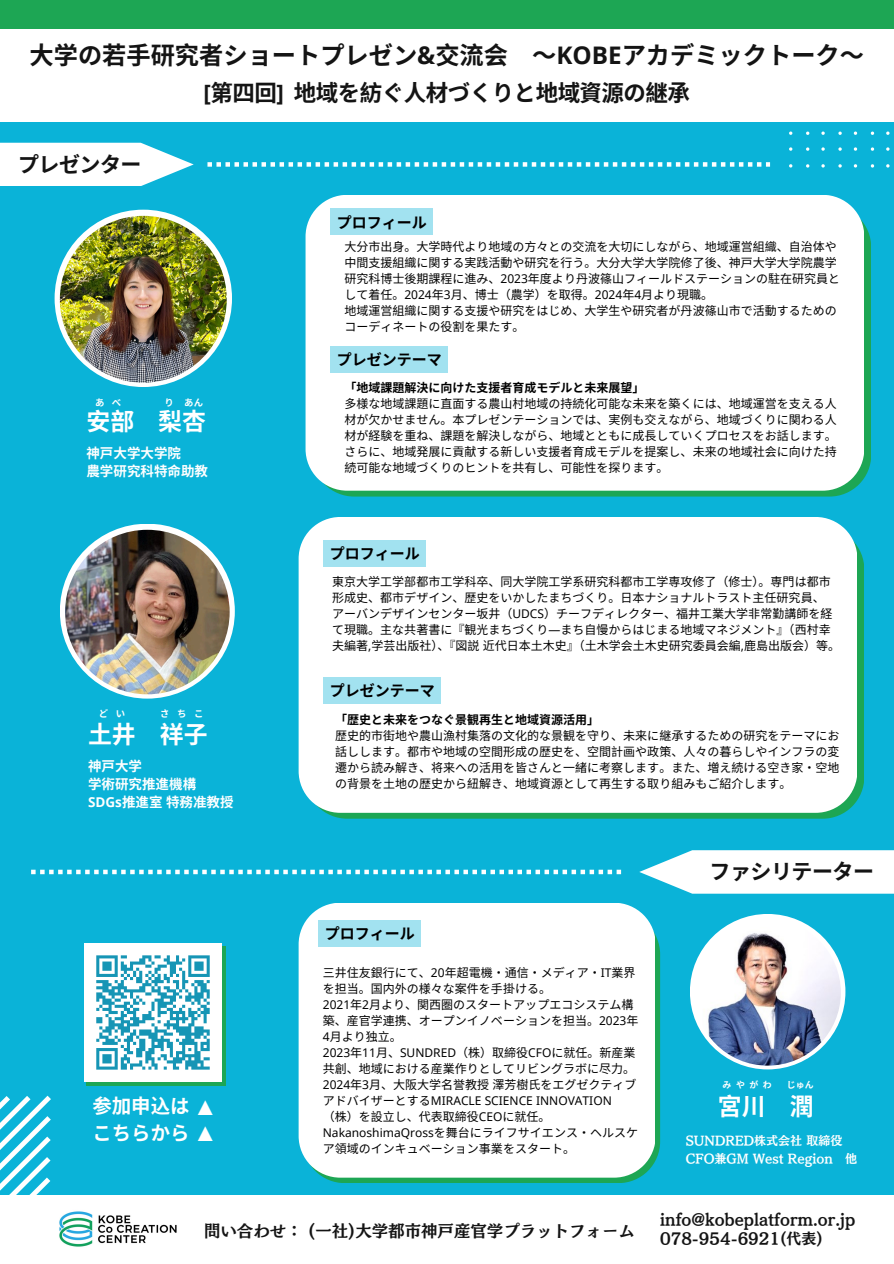
<style>
.page{position:relative;width:894px;height:1264px;background:#fff}
.page>*{position:absolute;margin:0;border:0;box-sizing:border-box;transform-origin:0 0}
.t1{font:700 25.35px "Noto Sans";color:#fff}
.t2{font:700 24.15px "Noto Sans CJ Ksc";color:#141414}
.t3{font:700 23.85px "Noto Sans CJ Ksc";color:#fff}
.t4{font:700 22.5px "Noto Sans CJ Ksc";letter-spacing:-.025em;color:#141414}
.t5{font:700 21px "Noto Sans CJ Ksc";letter-spacing:-.025em;color:#141414}
.t6{font:700 19.35px "Noto Sans CJ Ksc";color:#fff}
.t7{font:16.5px "Canva Mode Min B Std B";color:#141414}
.t8{font:15px "Canva Mode Min B Std B";color:#141414}
.t9{font:700 15px "Noto Sans CJ Ksc";color:#000}
.t10{font:700 13.5px/18px "Noto Sans CJ Ksc";color:#fff}
.t11{font:12px/16px "Noto Sans CJ Ksc";color:#000}
.t12{font:700 12px "Noto Sans CJ Ksc";color:#000}
.t13{font:12px "Canva Mode Min B Std B";color:#fff}
.t14{font:700 9.45px "Noto Sans CJ Ksc";color:#fff}
.t15{font:700 8.85px "Noto Sans CJ Ksc";letter-spacing:.505em;color:#fff}
.s1{font-family:"Noto Sans"}
</style>
<div class="page">
<div style="left:0;top:0;width:893px;height:1263px;background:#0ab3d8"></div>
<div style="left:0;top:0;width:893px;height:50px;background:#1da654"></div>
<div style="left:0;top:29px;width:893px;height:93px;background:#fff"></div>
<div style="left:55px;top:210px;width:177px;height:177px;background:#fff;border-radius:50%"></div>
<img style="left:60px;top:216px;width:167px;height:167px;border-radius:50%">
<svg style="left:60px;top:523px;width:175px;height:175px;background:#ecf4f4"></svg>
<img style="left:65px;top:530px;width:164px;height:164px;border-radius:50%">
<svg style="left:332px;top:222px;width:538px;height:274px;background:#34b06f"></svg>
<div style="left:305px;top:195px;width:558px;height:295px;background:#fff"></div>
<svg style="left:325px;top:544px;width:538px;height:274px;background:#37b171"></svg>
<div style="left:298px;top:517px;width:558px;height:295px;background:#fff"></div>
<div style="left:0;top:143px;width:194px;height:43px;background:#fff"></div>
<div style="left:639px;top:850px;width:254px;height:43px;background:#fff"></div>
<svg style="left:689px;top:914px;width:156px;height:155px;background:#eaf4f8"></svg>
<img style="left:694px;top:919px;width:146px;height:146px;border-radius:50%">
<svg style="left:323px;top:934px;width:337px;height:249px;background:#28ac6b"></svg>
<div style="left:298px;top:903px;width:357px;height:274px;background:#fff"></div>
<svg style="left:86px;top:946px;width:140px;height:139px"></svg>
<img style="left:84px;top:943px;width:138px;height:138px">
<div style="left:331px;top:209px;width:101px;height:26px;background:#a2e2f0"></div>
<div style="left:331px;top:346px;width:116px;height:26px;background:#a2e2f0"></div>
<div style="left:324px;top:540px;width:102px;height:26px;background:#a2e2f0"></div>
<div style="left:324px;top:677px;width:117px;height:26px;background:#a2e2f0"></div>
<div style="left:318px;top:920px;width:102px;height:27px;background:#a2e2f0"></div>
<svg style="left:207px;top:162px;width:562px;height:5px"></svg>
<svg style="left:31px;top:869px;width:590px;height:5px"></svg>
<div style="left:0;top:1195px;width:893px;height:68px;background:#fff"></div>
<svg style="left:0;top:1095px;width:51px;height:100px"></svg>
<svg style="left:789px;top:131px;width:101px;height:37px"></svg>
<img style="left:59px;top:1211px;width:118px;height:36px">
<p class="t2" style="left:30px;top:36px;width:833px">大学の若手研究者ショートプレゼン<span class="s1">&amp;</span>交流会 ～<span class="s1">KOBE</span>アカデミックトーク～</p>
<p class="t5" style="left:18px;top:147px;width:125px">プレゼンター</p>
<h4 class="t4" style="left:203px;top:75px;width:488px"><span class="s1">[</span>第四回<span class="s1">]</span> 地域を紡ぐ人材づくりと地域資源の継承</h4>
<p class="t9" style="left:337px;top:210px;width:91px">プロフィール</p>
<h6 class="t11" style="left:344px;top:238px;width:497px">大分市出身。大学時代より地域の方々との交流を大切にしながら、地域運営組織、自治体や中間支援組織に関する実践活動や研究を行う。大分大学大学院修了後、神戸大学大学院農学研究科博士後期課程に進み、<span class="s1">2023</span>年度より丹波篠山フィールドステーションの駐在研究員として着任。<span class="s1">2024</span>年<span class="s1">3</span>月、博士（農学）を取得。<span class="s1">2024</span>年<span class="s1">4</span>月より現職。</h6>
<h4 class="t11" style="left:344px;top:302px;width:494px">地域運営組織に関する支援や研究をはじめ、大学生や研究者が丹波篠山市で活動するためのコーディネートの役割を果たす。</h4>
<p class="t9" style="left:337px;top:348px;width:106px">プレゼンテーマ</p>
<p class="t14" style="left:95px;top:394px;width:28px">あ べ</p>
<p class="t14" style="left:164px;top:394px;width:40px">り あん</p>
<p class="t3" style="left:86px;top:402px;width:121px">安部 梨杏</p>
<p class="t10" style="left:86px;top:443px;width:123px">神戸大学大学院<br>農学研究科特命助教</p>
<p class="t14" style="left:99px;top:706px;width:28px">ど い</p>
<p class="t14" style="left:160px;top:706px;width:45px">さちこ</p>
<p class="t3" style="left:88px;top:715px;width:119px">土井 祥子</p>
<p class="t10" style="left:88px;top:756px;width:110px">神戸大学<br>学術研究推進機構</p>
<h3 class="t10" style="left:88px;top:792px;width:147px"><span class="s1">SDGs</span>推進室特務准教授</h3>
<p class="t6" style="left:92px;top:1090px;width:98px">参加申込は</p>
<p class="t6" style="left:92px;top:1117px;width:98px">こちらから</p>
<h3 class="t1" style="left:193px;top:1087px;width:27px">▲</h3>
<p class="t1" style="left:193px;top:1113px;width:27px">▲</p>
<h5 class="t12" style="left:344px;top:378px;width:302px">「地域課題解決に向けた支援者育成モデルと未来展望」</h5>
<h4 class="t11" style="left:344px;top:395px;width:494px;text-align:justify">多様な地域課題に直面する農山村地域の持続化可能な未来を築くには、地域運営を支える人材が欠かせません。本プレゼンテーションでは、実例も交えながら、地域づくりに関わる人材が経験を重ね、課題を解決しながら、地域とともに成長していくプロセスをお話します。さらに、地域発展に貢献する新しい支援者育成モデルを提案し、未来の地域社会に向けた持続可能な地域づくりのヒントを共有し、可能性を探ります。</h4>
<p class="t9" style="left:330px;top:541px;width:91px">プロフィール</p>
<h5 class="t11" style="left:332px;top:573px;width:509px">東京大学工学部都市工学科卒、同大学院工学系研究科都市工学専攻修了（修士）。専門は都市形成史、都市デザイン、歴史をいかしたまちづくり。日本ナショナルトラスト主任研究員、<br>アーバンデザインセンター坂井（<span class="s1">UDCS</span>）チーフディレクター、福井工業大学非常勤講師を経て現職。主な共著書に『観光まちづくり<span class="s1">―</span>まち自慢からはじまる地域マネジメント』（西村幸夫編著<span class="s1">,</span>学芸出版社）、『図説近代日本土木史』（土木学会土木史研究委員会編<span class="s1">,</span>鹿島出版会）等。</h5>
<h3 class="t9" style="left:330px;top:679px;width:106px">プレゼンテーマ</h3>
<p class="t12" style="left:335px;top:709px;width:266px">「歴史と未来をつなぐ景観再生と地域資源活用」</p>
<p class="t11" style="left:335px;top:726px;width:506px;text-align:justify">歴史的市街地や農山漁村集落の文化的な景観を守り、未来に継承するための研究をテーマにお話しします。都市や地域の空間形成の歴史を、空間計画や政策、人々の暮らしやインフラの変遷から読み解き、将来への活用を皆さんと一緒に考察します。また、増え続ける空き家・空地の背景を土地の歴史から紐解き、地域資源として再生する取り組みもご紹介します。</p>
<h4 class="t9" style="left:324px;top:922px;width:91px">プロフィール</h4>
<p class="t11" style="left:323px;top:963px;width:314px">三井住友銀行にて、<span class="s1">20</span>年超電機・通信・メディア・<span class="s1">IT</span>業界を担当。国内外の様々な案件を手掛ける。</p>
<p class="t11" style="left:323px;top:995px;width:317px"><span class="s1">2021</span>年<span class="s1">2</span>月より、関西圏のスタートアップエコシステム構築、産官学連携、オープンイノベーションを担当。<span class="s1">2023</span>年<br><span class="s1">4</span>月より独立。</p>
<p class="t11" style="left:323px;top:1043px;width:316px"><span class="s1">2023</span>年<span class="s1">11</span>月、<span class="s1">SUNDRED</span>（株）取締役<span class="s1">CFO</span>に就任。新産業共創、地域における産業作りとしてリビングラボに尽力。<br><span class="s1">2024</span>年<span class="s1">3</span>月、大阪大学名誉教授澤芳樹氏をエグゼクティブアドバイザーとする<span class="s1">MIRACLE SCIENCE INNOVATION<br></span>（株）を設立し、代表取締役<span class="s1">CEO</span>に就任。<br><span class="s1">NakanoshimaQross</span>を舞台にライフサイエンス・ヘルスケア領域のインキュベーション事業をスタート。</p>
<p class="t5" style="left:709px;top:854px;width:166px">ファシリテーター</p>
<p class="t15" style="left:722px;top:1077px;width:51px">みやがわ</p>
<p class="t15" style="left:786px;top:1077px;width:28px">じゅん</p>
<p class="t3" style="left:717px;top:1087px;width:97px">宮川 潤</p>
<p class="t13" style="left:685px;top:1134px;width:158px">SUNDRED株式会社取締役</p>
<p class="t13" style="left:685px;top:1152px;width:173px">CFO兼GM West Region 他</p>
<p class="t7" style="left:204px;top:1222px;width:432px">問い合わせ： (⼀社)⼤学都市神⼾産官学プラットフォーム</p>
<p class="t8" style="left:660px;top:1211px;width:197px">info@kobeplatform.or.jp</p>
<p class="t8" style="left:660px;top:1230px;width:164px">078-954-6921(代表)</p>
</div>
